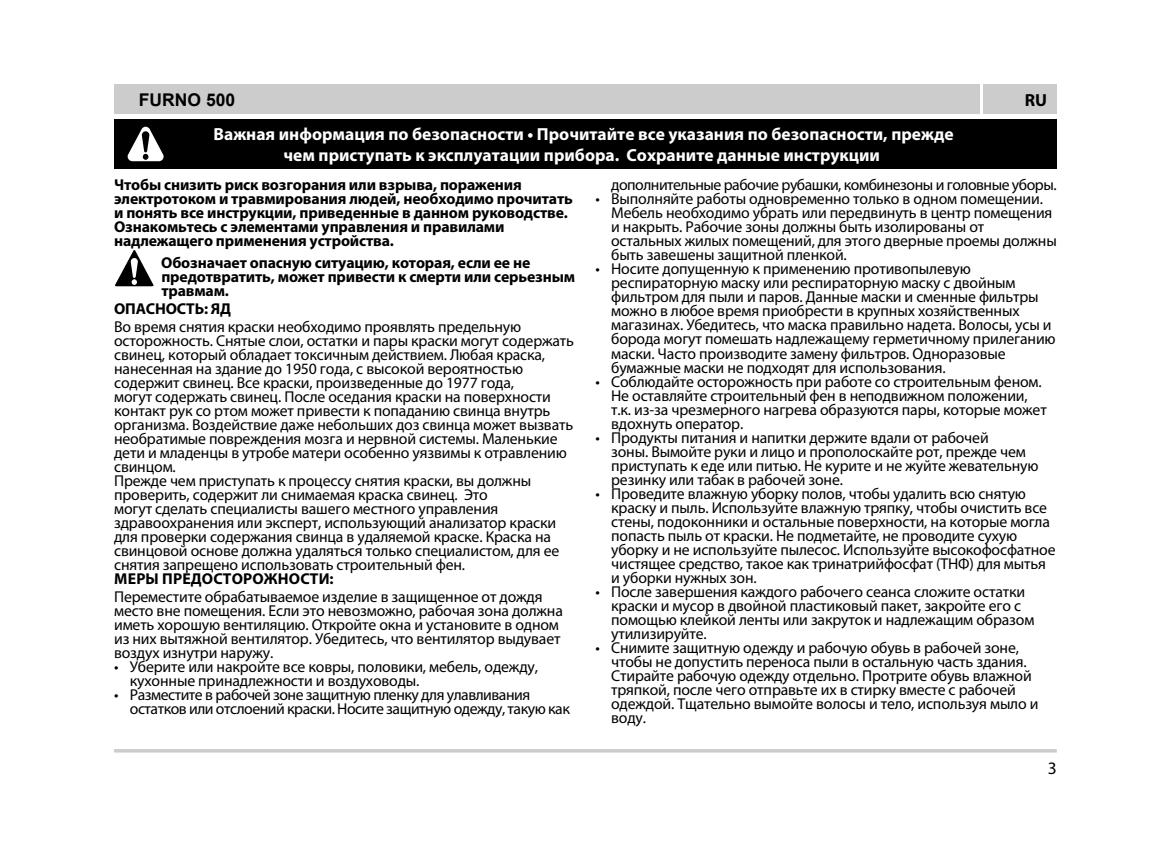
<style>
.page{position:relative;width:1171px;height:864px;background:#fff}
.page>*{position:absolute;margin:0;border:0;box-sizing:border-box;transform-origin:0 0}
.t1{font:700 17.5px/21px "Myriad Pro";color:#fff;text-align:center}
.t2{font:700 17.5px "Arial";color:#000}
.t3{font:700 17.5px "Myriad Pro";color:#000}
.t4{font:17.5px "Myriad Pro";color:#000}
.t5{font:15.75px/14px "Myriad Pro";letter-spacing:-.01em;color:#000}
.t6{font:700 15.75px/14px "Myriad Pro";letter-spacing:-.01em;color:#000}
.t7{font:15.75px/14px "Myriad Pro";letter-spacing:-.03em;color:#000}
.t8{font:700 15.75px "Myriad Pro";letter-spacing:.01em;color:#000}
</style>
<div class="page">
<hr style="left:114px;top:749px;width:943px;height:3px;background:#ccc">
<div style="left:114px;top:84px;width:865px;height:30px;background:#ccc"></div>
<div style="left:983px;top:84px;width:74px;height:30px;background:#ccc"></div>
<svg style="left:115px;top:250px;width:38px;height:36px"></svg>
<div style="left:114px;top:119px;width:943px;height:49px;background:#000"></div>
<svg style="left:128px;top:127px;width:36px;height:34px"></svg>
<p class="t2" style="left:139px;top:87px;width:98px">FURNO 500</p>
<p class="t1" style="left:213px;top:123px;width:741px">Важная информация по безопасности • Прочитайте все указания по безопасности, прежде чем приступать к эксплуатации прибора. Сохраните данные инструкции</p>
<p class="t3" style="left:1024px;top:89px;width:24px">RU</p>
<p class="t6" style="left:114px;top:177px;width:460px">Чтобы снизить риск возгорания или взрыва, поражения электротоком и травмирования людей, необходимо прочитать и понять все инструкции, приведенные в данном руководстве.<br>Ознакомьтесь с элементами управления и правилами надлежащего применения устройства.</p>
<p class="t6" style="left:161px;top:255px;width:415px">Обозначает опасную ситуацию, которая, если ее не предотвратить, может привести к смерти или серьезным травмам.</p>
<p class="t6" style="left:114px;top:301px;width:118px">ОПАСНОСТЬ: ЯД</p>
<p class="t5" style="left:114px;top:319px;width:461px">Во время снятия краски необходимо проявлять предельную осторожность. Снятые слои, остатки и пары краски могут содержать свинец, который обладает токсичным действием. Любая краска, нанесенная на здание до 1950 года, с высокой вероятностью содержит свинец. Все краски, произведенные до 1977 года,<br>могут содержать свинец. После оседания краски на поверхности контакт рук со ртом может привести к попаданию свинца внутрь организма. Воздействие даже небольших доз свинца может вызвать необратимые повреждения мозга и нервной системы. Маленькие дети и младенцы в утробе матери особенно уязвимы к отравлению свинцом.<br>Прежде чем приступать к процессу снятия краски, вы должны проверить, содержит ли снимаемая краска свинец. Это<br>могут сделать специалисты вашего местного управления здравоохранения или эксперт, использующий анализатор краски для проверки содержания свинца в удаляемой краске. Краска на свинцовой основе должна удаляться только специалистом, для ее снятия запрещено использовать строительный фен.</p>
<p class="t8" style="left:114px;top:568px;width:221px">МЕРЫ ПРЕДОСТОРОЖНОСТИ:</p>
<p class="t5" style="left:114px;top:588px;width:450px">Переместите обрабатываемое изделие в защищенное от дождя место вне помещения. Если это невозможно, рабочая зона должна иметь хорошую вентиляцию. Откройте окна и установите в одном из них вытяжной вентилятор. Убедитесь, что вентилятор выдувает воздух изнутри наружу.</p>
<p class="t5" style="left:130px;top:659px;width:410px;text-indent:-16px">• Уберите или накройте все ковры, половики, мебель, одежду, кухонные принадлежности и воздуховоды.</p>
<p class="t7" style="left:130px;top:687px;width:441px;text-indent:-16px">• Разместите в рабочей зоне защитную пленку для улавливания остатков или отслоений краски. Носите защитную одежду, такую как</p>
<p class="t7" style="left:611px;top:178px;width:447px">дополнительные рабочие рубашки, комбинезоны и головные уборы.</p>
<p class="t5" style="left:611px;top:192px;width:447px;text-indent:-16px">• Выполняйте работы одновременно только в одном помещении.<br>Мебель необходимо убрать или передвинуть в центр помещения и накрыть. Рабочие зоны должны быть изолированы от остальных жилых помещений, для этого дверные проемы должны быть завешены защитной пленкой.</p>
<p class="t5" style="left:611px;top:262px;width:446px;text-indent:-16px">• Носите допущенную к применению противопылевую респираторную маску или респираторную маску с двойным фильтром для пыли и паров. Данные маски и сменные фильтры можно в любое время приобрести в крупных хозяйственных магазинах. Убедитесь, что маска правильно надета. Волосы, усы и борода могут помешать надлежащему герметичному прилеганию маски. Часто производите замену фильтров. Одноразовые бумажные маски не подходят для использования.</p>
<p class="t5" style="left:611px;top:374px;width:437px;text-indent:-16px">• Соблюдайте осторожность при работе со строительным феном.<br>Не оставляйте строительный фен в неподвижном положении, т.к. из-за чрезмерного нагрева образуются пары, которые может вдохнуть оператор.</p>
<p class="t5" style="left:611px;top:430px;width:429px;text-indent:-16px">• Продукты питания и напитки держите вдали от рабочей<br>зоны. Вымойте руки и лицо и прополоскайте рот, прежде чем приступать к еде или питью. Не курите и не жуйте жевательную резинку или табак в рабочей зоне.</p>
<p class="t5" style="left:611px;top:486px;width:446px;text-indent:-16px">• Проведите влажную уборку полов, чтобы удалить всю снятую краску и пыль. Используйте влажную тряпку, чтобы очистить все стены, подоконники и остальные поверхности, на которые могла попасть пыль от краски. Не подметайте, не проводите сухую уборку и не используйте пылесос. Используйте высокофосфатное чистящее средство, такое как тринатрийфосфат (ТНФ) для мытья и уборки нужных зон.</p>
<p class="t5" style="left:611px;top:584px;width:425px;text-indent:-16px">• После завершения каждого рабочего сеанса сложите остатки краски и мусор в двойной пластиковый пакет, закройте его с помощью клейкой ленты или закруток и надлежащим образом утилизируйте.</p>
<p class="t5" style="left:611px;top:640px;width:429px;text-indent:-16px">• Снимите защитную одежду и рабочую обувь в рабочей зоне, чтобы не допустить переноса пыли в остальную часть здания.<br>Стирайте рабочую одежду отдельно. Протрите обувь влажной тряпкой, после чего отправьте их в стирку вместе с рабочей одеждой. Тщательно вымойте волосы и тело, используя мыло и воду.</p>
<p class="t4" style="left:1048px;top:756px;width:10px">3</p>
</div>
